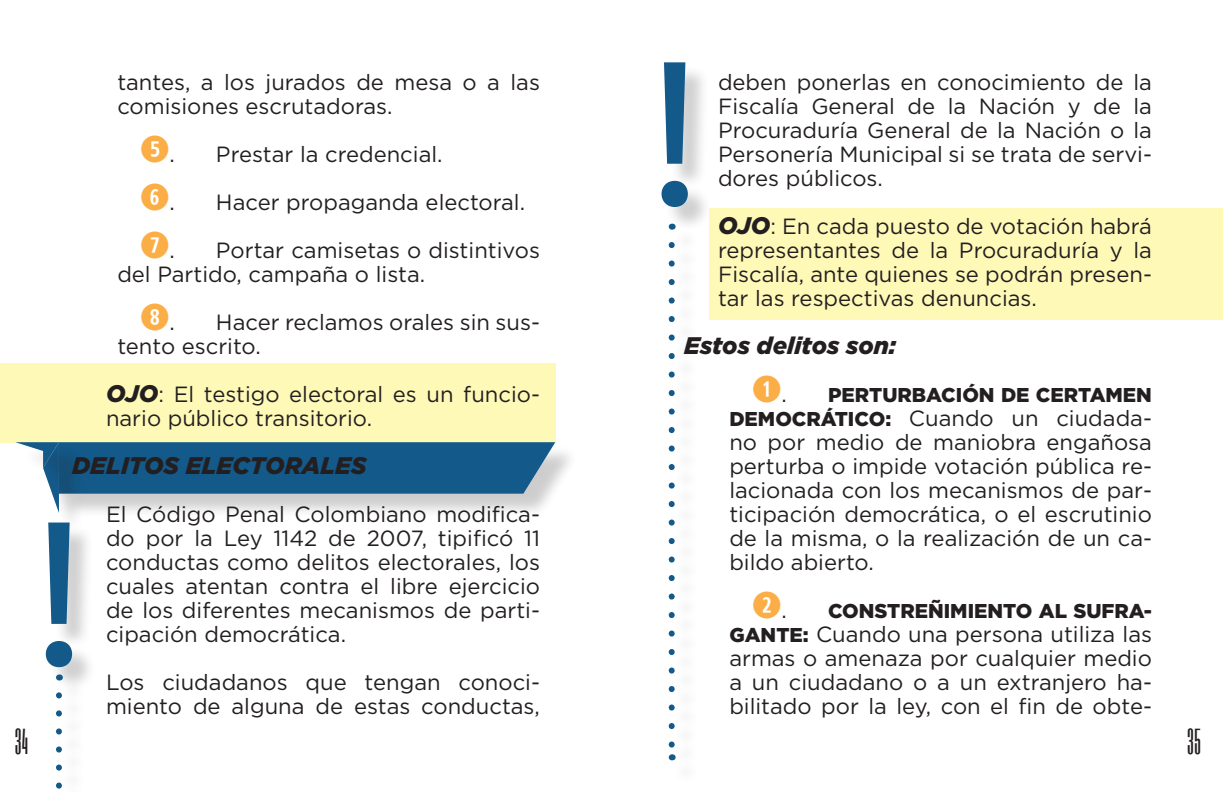
<style>
.page{position:relative;width:1224px;height:792px;background:#fff}
.page>*{position:absolute;margin:0;border:0;box-sizing:border-box;transform-origin:0 0}
.t1{font:30px "Six Caps";color:#231f20}
.parrafo_1{font:italic 900 24px "Gotham";color:#231f20}
.Estilo_de_párrafo_2{font:22px/24px "Gotham";color:#231f20;text-align:justify}
.Estilo_de_párrafo_sa{font:22px/24px "Gotham";color:#231f20}
.Estilo_de_párrafo_sa-2{font:900 20px "Gotham";color:#231f20}
.s1{font-family:"Combi Numerals Ltd";font-size:36px;color:#fbae46}
.s2{font-weight:900;font-style:italic;font-size:24px}
.s3{font-family:"Combi Numerals Ltd";font-weight:400;font-size:36px;color:#fbae46}
.s4{font-weight:400;font-size:22px}
.s5{font-weight:900;font-size:20px}
</style>
<div class="page">
<div style="left:0;top:363px;width:555px;height:79px;background:#fff9b8"></div>
<div style="left:710px;top:208px;width:513px;height:111px;background:#fff9b8"></div>
<div style="left:62px;top:445px;width:517px;height:74px;background:#231f20;opacity:.22"></div>
<div style="left:47px;top:447px;width:37px;height:88px;background:#231f20;opacity:.21"></div>
<svg style="left:15px;top:442px;width:540px;height:71px;background:#5987a7"></svg>
<div style="left:50px;top:526px;width:46px;height:166px;background:#231f20;opacity:.21"></div>
<svg style="left:46px;top:523px;width:26px;height:144px"></svg>
<div style="left:60px;top:678px;width:26px;height:114px;background:#fcfcfc"></div>
<svg style="left:56px;top:695px;width:6px;height:94px"></svg>
<svg style="left:669px;top:245px;width:6px;height:503px"></svg>
<div style="left:665px;top:65px;width:47px;height:167px;background:#231f20;opacity:.21"></div>
<svg style="left:662px;top:62px;width:26px;height:145px"></svg>
<p class="Estilo_de_párrafo_sa" style="left:117px;top:69px;width:424px">tantes, a los jurados de mesa o a las comisiones escrutadoras.</p>
<p class="Estilo_de_párrafo_sa" style="left:140px;top:141px;width:304px"><span class="s1">5</span>. Prestar la credencial.</p>
<p class="Estilo_de_párrafo_sa" style="left:140px;top:189px;width:387px"><span class="s1">6</span>. Hacer propaganda electoral.</p>
<p class="Estilo_de_párrafo_sa" style="left:117px;top:237px;width:424px;text-indent:23px"><span class="s1">7</span>. Portar camisetas o distintivos del Partido, campaña o lista.</p>
<p class="Estilo_de_párrafo_sa" style="left:117px;top:309px;width:424px;text-indent:23px"><span class="s1">8</span>. Hacer reclamos orales sin sus&shy;tento escrito.</p>
<p class="Estilo_de_párrafo_2" style="left:106px;top:381px;width:435px"><span class="s2">OJO</span>: El testigo electoral es un funcio&shy;nario público transitorio.</p>
<p class="parrafo_1" style="left:72px;top:449px;width:296px">DELITOS ELECTORALES</p>
<p class="Estilo_de_párrafo_2" style="left:106px;top:501px;width:436px">El Código Penal Colombiano modifica&shy;do por la Ley 1142 de 2007, tipificó 11 conductas como delitos electorales, los cuales atentan contra el libre ejercicio de los diferentes mecanismos de parti&shy;cipación democrática.</p>
<p class="Estilo_de_párrafo_2" style="left:106px;top:669px;width:435px">Los ciudadanos que tengan conoci&shy;miento de alguna de estas conductas,</p>
<p class="Estilo_de_párrafo_2" style="left:718px;top:69px;width:436px">deben ponerlas en conocimiento de la Fiscalía General de la Nación y de la Procuraduría General de la Nación o la Personería Municipal si se trata de servi&shy;dores públicos.</p>
<p class="Estilo_de_párrafo_2" style="left:718px;top:213px;width:436px"><span class="s2">OJO</span>: En cada puesto de votación habrá representantes de la Procuraduría y la Fiscalía, ante quienes se podrán presen&shy;tar las respectivas denuncias.</p>
<p class="parrafo_1" style="left:684px;top:329px;width:214px">Estos delitos son:</p>
<p class="Estilo_de_párrafo_sa-2" style="left:752px;top:381px;width:401px"><span class="s3">1</span><span class="s4">.</span> PERTURBACIÓN DE CERTAMEN</p>
<p class="Estilo_de_párrafo_sa" style="left:729px;top:405px;width:424px;text-align:justify"><span class="s5">DEMOCRÁTICO:</span> Cuando un ciudada&shy;no por medio de maniobra engañosa perturba o impide votación pública re&shy;lacionada con los mecanismos de par&shy;ticipación democrática, o el escrutinio de la misma, o la realización de un ca&shy;bildo abierto.</p>
<p class="Estilo_de_párrafo_sa-2" style="left:752px;top:597px;width:401px"><span class="s3">2</span><span class="s4">.</span> CONSTREÑIMIENTO AL SUFRA-</p>
<p class="Estilo_de_párrafo_sa" style="left:729px;top:621px;width:424px;text-align:justify"><span class="s5">GANTE:</span> Cuando una persona utiliza las armas o amenaza por cualquier medio a un ciudadano o a un extranjero ha&shy;bilitado por la ley, con el fin de obte-</p>
<h1 class="t1" style="left:15px;top:720px;width:15px">34</h1>
<h1 class="t1" style="left:1187px;top:720px;width:15px">35</h1>
</div>
